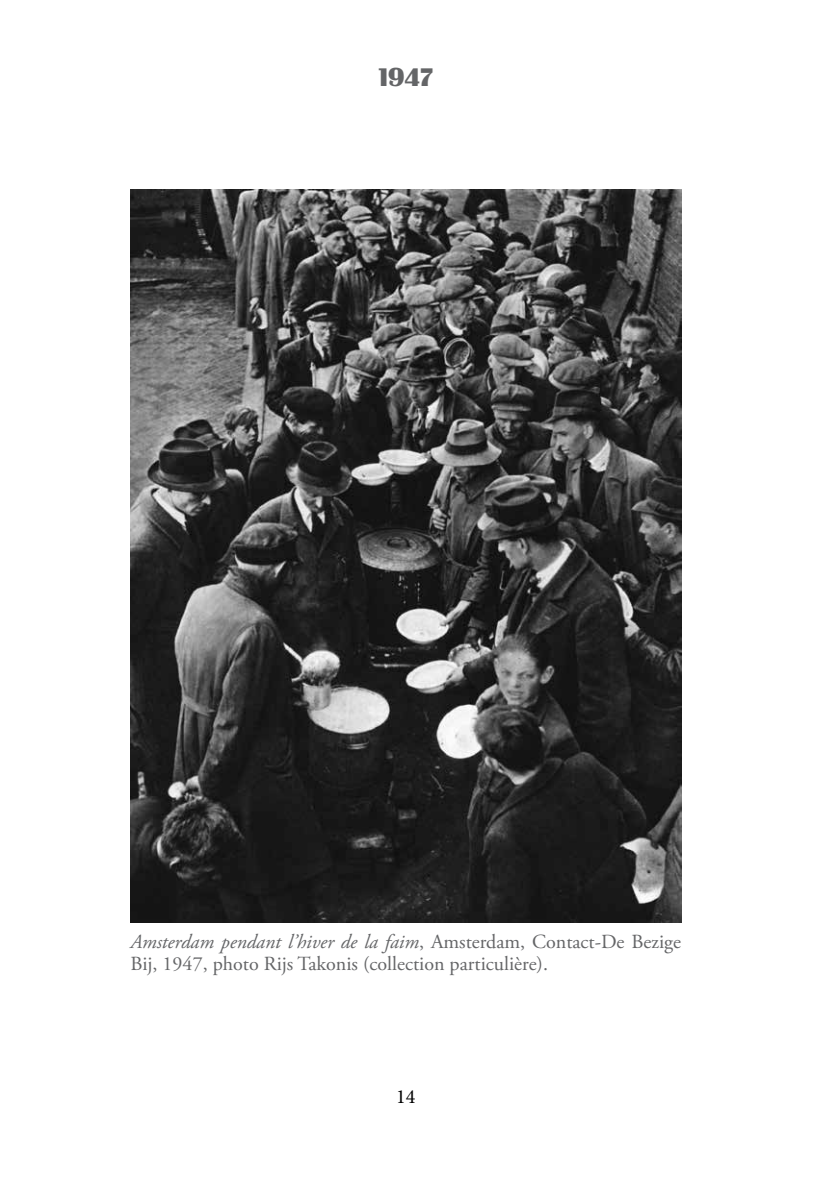
<style>
.page{position:relative;width:823px;height:1191px;background:#fff}
.page>*{position:absolute;margin:0;border:0;box-sizing:border-box;transform-origin:0 0}
.t1{font:24px "Guanine";color:#646567}
.t2{font:20px/22px "Adobe Garamond Pro";color:#646567}
.t3{font:20px "Minion Pro";color:#000}
.s1{font-style:italic}
</style>
<div class="page">
<img style="left:130px;top:189px;width:550px;height:733px">
<p class="t1" style="left:378px;top:63px;width:56px">1947</p>
<p class="t2" style="left:130px;top:931px;width:551px"><span class="s1">Amsterdam pendant l’hiver de la faim</span>, Amsterdam, Contact-De Bezige<br>Bij, 1947, photo Rijs Takonis (collection particulière).</p>
<p class="t3" style="left:396px;top:1083px;width:21px">14</p>
</div>
